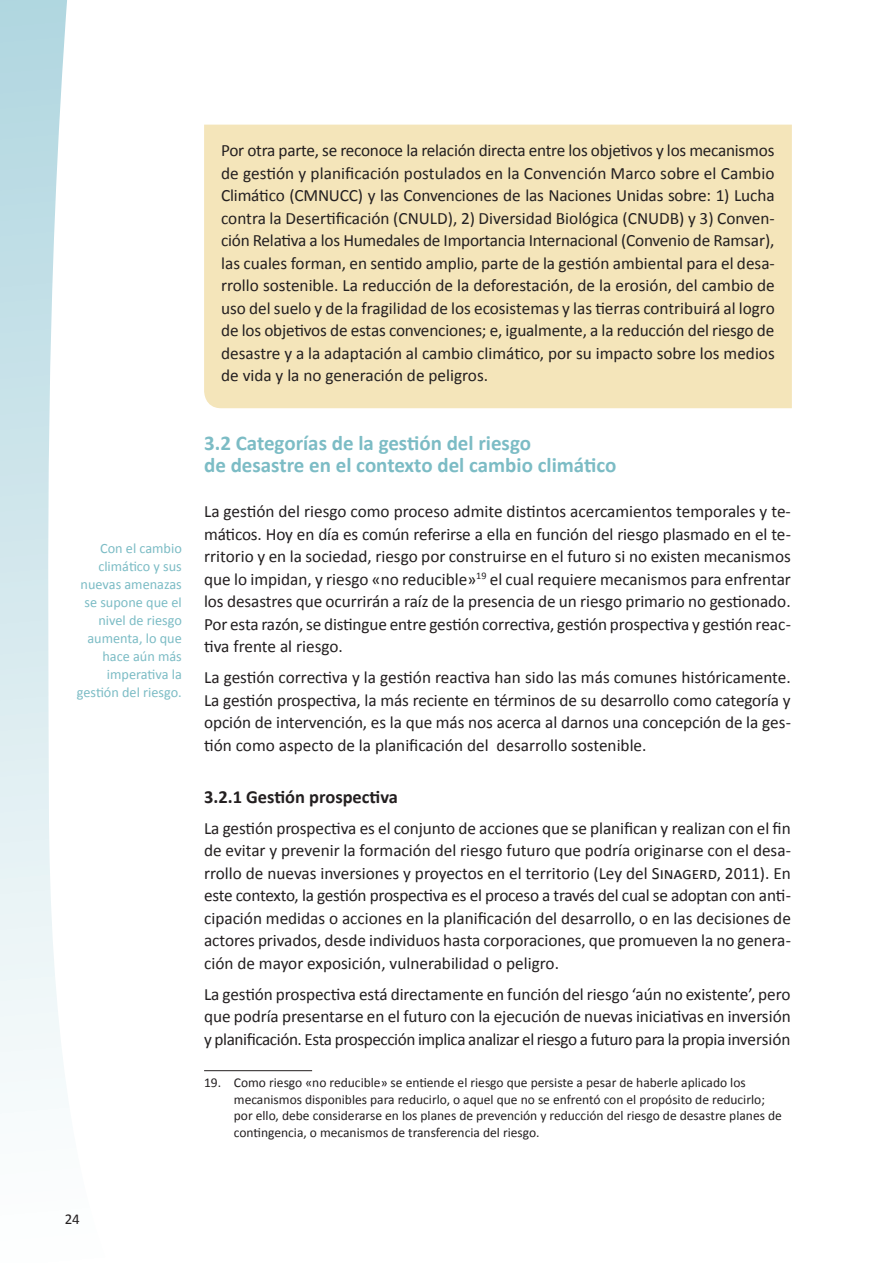
<style>
.page{position:relative;width:893px;height:1263px;background:#fff}
.page>*{position:absolute;margin:0;border:0;box-sizing:border-box;transform-origin:0 0}
.t1{font:700 21px/22.5px "Calibri";color:#7cbcc5}
.t2{font:700 18.45px "Calibri";color:#231f20}
.t3{font:17.25px/22.5px "Calibri";letter-spacing:-.005em;color:#231f20;text-align:justify}
.t4{font:15px "Calibri";color:#231f20}
.t5{font:14.25px/18px "Calibri";color:#7cbcc5;text-align:right}
.t6{font:13.5px/16.5px "Calibri";color:#231f20}
</style>
<div class="page">
<svg style="left:0;top:0;width:67px;height:1093px"></svg>
<hr style="left:204px;top:1070px;width:108px;height:1px;background:#231f20">
<div style="left:204px;top:125px;width:588px;height:283px;background:#f4e5ba"></div>
<p class="t5" style="left:77px;top:538px;width:106px">Con el cambio climático y sus nuevas amenazas se supone que el nivel de riesgo aumenta, lo que hace aún más imperativa la gestión del riesgo.</p>
<p class="t3" style="left:221px;top:138px;width:555px">Por otra parte, se reconoce la relación directa entre los objetivos y los mecanismos de gestión y planificación postulados en la Convención Marco sobre el Cambio Climático (CMNUCC) y las Convenciones de las Naciones Unidas sobre: 1) Lucha contra la Desertificación (CNULD), 2) Diversidad Biológica (CNUDB) y 3) Conven&shy;ción Relativa a los Humedales de Importancia Internacional (Convenio de Ramsar), las cuales forman, en sentido amplio, parte de la gestión ambiental para el desa&shy;rrollo sostenible. La reducción de la deforestación, de la erosión, del cambio de uso del suelo y de la fragilidad de los ecosistemas y las tierras contribuirá al logro de los objetivos de estas convenciones; e, igualmente, a la reducción del riesgo de desastre y a la adaptación al cambio climático, por su impacto sobre los medios de vida y la no generación de peligros.</p>
<p class="t1" style="left:204px;top:430px;width:414px">3.2 Categorías de la gestión del riesgo<br>de desastre en el contexto del cambio climático</p>
<p class="t3" style="left:204px;top:499px;width:588px">La gestión del riesgo como proceso admite distintos acercamientos temporales y te&shy;máticos. Hoy en día es común referirse a ella en función del riesgo plasmado en el te&shy;rritorio y en la sociedad, riesgo por construirse en el futuro si no existen mecanismos que lo impidan, y riesgo «no reducible»<sup>19</sup> el cual requiere mecanismos para enfrentar los desastres que ocurrirán a raíz de la presencia de un riesgo primario no gestionado.<br>Por esta razón, se distingue entre gestión correctiva, gestión prospectiva y gestión reac&shy;tiva frente al riesgo.</p>
<p class="t3" style="left:204px;top:665px;width:588px">La gestión correctiva y la gestión reactiva han sido las más comunes históricamente.<br>La gestión prospectiva, la más reciente en términos de su desarrollo como categoría y opción de intervención, es la que más nos acerca al darnos una concepción de la ges&shy;tión como aspecto de la planificación del desarrollo sostenible.</p>
<p class="t2" style="left:204px;top:785px;width:195px">3.2.1 Gestión prospectiva</p>
<p class="t3" style="left:204px;top:816px;width:588px">La gestión prospectiva es el conjunto de acciones que se planifican y realizan con el fin de evitar y prevenir la formación del riesgo futuro que podría originarse con el desa&shy;rrollo de nuevas inversiones y proyectos en el territorio (Ley del Sinagerd, 2011). En este contexto, la gestión prospectiva es el proceso a través del cual se adoptan con anti&shy;cipación medidas o acciones en la planificación del desarrollo, o en las decisiones de actores privados, desde individuos hasta corporaciones, que promueven la no genera&shy;ción de mayor exposición, vulnerabilidad o peligro.</p>
<p class="t3" style="left:204px;top:982px;width:588px">La gestión prospectiva está directamente en función del riesgo ‘aún no existente’, pero que podría presentarse en el futuro con la ejecución de nuevas iniciativas en inversión y planificación. Esta prospección implica analizar el riesgo a futuro para la propia inversión</p>
<p class="t6" style="left:234px;top:1074px;width:549px;text-indent:-30px">19. Como riesgo «no reducible» se entiende el riesgo que persiste a pesar de haberle aplicado los mecanismos disponibles para reducirlo, o aquel que no se enfrentó con el propósito de reducirlo; por ello, debe considerarse en los planes de prevención y reducción del riesgo de desastre planes de contingencia, o mecanismos de transferencia del riesgo.</p>
<p class="t4" style="left:65px;top:1210px;width:17px">24</p>
</div>
